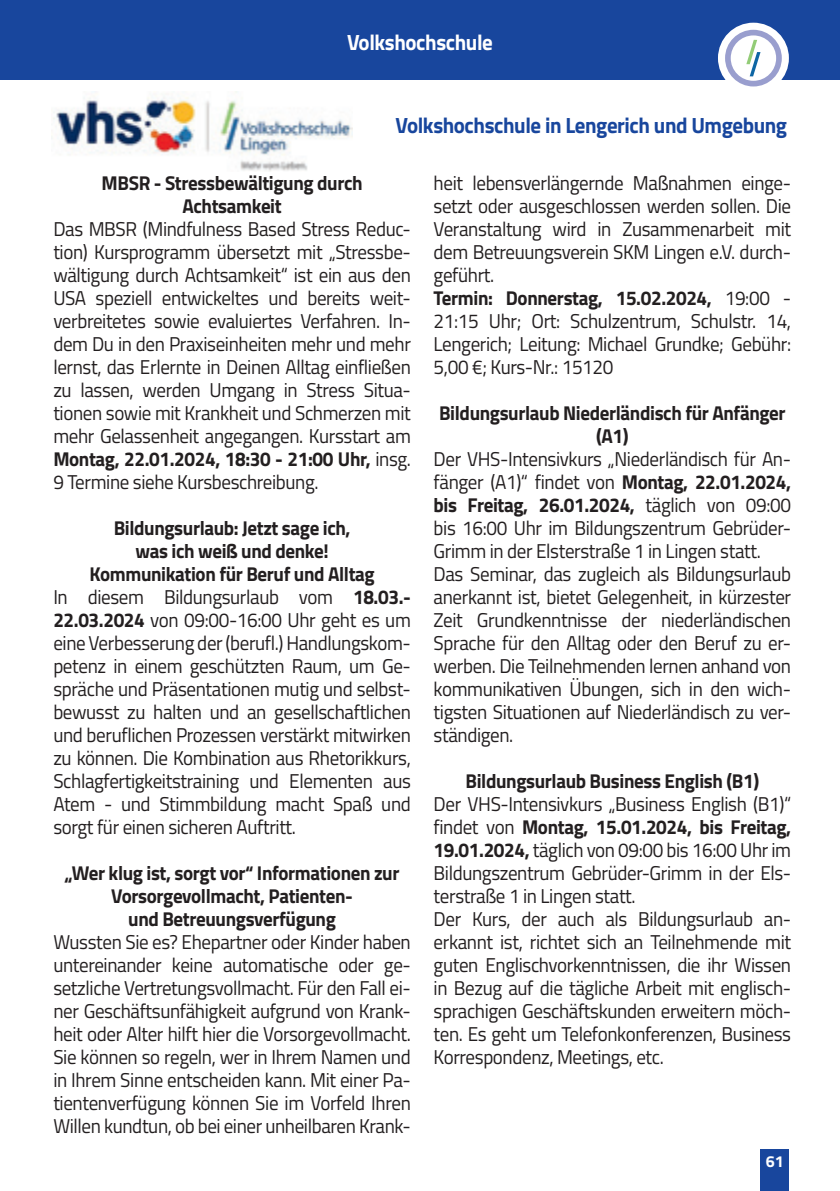
<style>
.page{position:relative;width:840px;height:1191px;background:#fff}
.page>*{position:absolute;margin:0;border:0;box-sizing:border-box;transform-origin:0 0}
.t1{font:700 22px "Titillium Web";letter-spacing:-.02em;color:#18469d;scale:.95 1}
.t2{font:700 22px "Titillium Web";letter-spacing:-.02em;color:#fff;scale:.95 1}
.t3{font:20px/23px "Titillium Web";letter-spacing:-.02em;color:#231f20;scale:.95 1}
.t4{font:700 20px/23px "Titillium Web";letter-spacing:-.02em;color:#231f20;text-align:center;scale:.95 1}
.t5{font:700 16px "Titillium Web";color:#fff}
.s1{font-weight:700}
</style>
<div class="page">
<div style="left:760px;top:1149px;width:28px;height:42px;background:#18469d"></div>
<div style="left:0;top:0;width:839px;height:79px;background:#18469d"></div>
<div style="left:717px;top:23px;width:71px;height:71px;background:#fff;border-radius:50%"></div>
<div style="left:724px;top:30px;width:57px;height:56px;background:#999ece;border-radius:50%"></div>
<div style="left:730px;top:35px;width:45px;height:46px;background:#fff;border-radius:50%"></div>
<svg style="left:746px;top:40px;width:14px;height:36px"></svg>
<img style="left:51px;top:97px;width:301px;height:74px">
<p class="t2" style="left:347px;top:26px;width:155px">Volkshochschule</p>
<p class="t1" style="left:395px;top:108px;width:413px">Volkshochschule in Lengerich und Umgebung</p>
<p class="t4" style="left:101px;top:170px;width:276px">MBSR - Stressbewältigung durch<br>Achtsamkeit</p>
<p class="t3" style="left:53px;top:216px;width:378px;text-align:justify">Das MBSR (Mindfulness Based Stress Reduc&shy;tion) Kursprogramm übersetzt mit „Stressbe&shy;wältigung durch Achtsamkeit“ ist ein aus den USA speziell entwickeltes und bereits weit&shy;verbreitetes sowie evaluiertes Verfahren. In&shy;dem Du in den Praxiseinheiten mehr und mehr lernst, das Erlernte in Deinen Alltag einfließen zu lassen, werden Umgang in Stress Situa&shy;tionen sowie mit Krankheit und Schmerzen mit mehr Gelassenheit angegangen. Kursstart am <span class="s1">Montag, 22.01.2024, 18:30 - 21:00 Uhr,</span> insg.<br>9 Termine siehe Kursbeschreibung.</p>
<p class="t4" style="left:114px;top:515px;width:251px">Bildungsurlaub: Jetzt sage ich,</p>
<p class="t4" style="left:135px;top:538px;width:205px">was ich weiß und denke!</p>
<p class="t4" style="left:89px;top:561px;width:301px">Kommunikation für Beruf und Alltag</p>
<p class="t3" style="left:53px;top:584px;width:377px">In diesem Bildungsurlaub vom <span class="s1">18.03.-</span></p>
<p class="t3" style="left:53px;top:607px;width:377px"><span class="s1">22.03.2024</span> von 09:00-16:00 Uhr geht es um</p>
<p class="t3" style="left:53px;top:630px;width:377px">eine Verbesserung der (berufl.) Handlungskom-</p>
<p class="t3" style="left:53px;top:653px;width:378px">petenz in einem geschützten Raum, um Ge-</p>
<p class="t3" style="left:53px;top:676px;width:377px">spräche und Präsentationen mutig und selbst-</p>
<p class="t3" style="left:53px;top:699px;width:377px">bewusst zu halten und an gesellschaftlichen</p>
<p class="t3" style="left:53px;top:722px;width:377px">und beruflichen Prozessen verstärkt mitwirken</p>
<p class="t3" style="left:53px;top:745px;width:377px">zu können. Die Kombination aus Rhetorikkurs,</p>
<p class="t3" style="left:53px;top:768px;width:377px">Schlagfertigkeitstraining und Elementen aus</p>
<p class="t3" style="left:53px;top:791px;width:377px">Atem - und Stimmbildung macht Spaß und</p>
<p class="t3" style="left:53px;top:814px;width:257px">sorgt für einen sicheren Auftritt.</p>
<p class="t4" style="left:65px;top:860px;width:354px">„Wer klug ist, sorgt vor“ Informationen zur<br>Vorsorgevollmacht, Patienten-<br>und Betreuungsverfügung</p>
<p class="t3" style="left:53px;top:929px;width:377px;text-align:justify">Wussten Sie es? Ehepartner oder Kinder haben untereinander keine automatische oder ge&shy;setzliche Vertretungsvollmacht. Für den Fall ei&shy;ner Geschäftsunfähigkeit aufgrund von Krank&shy;heit oder Alter hilft hier die Vorsorgevollmacht.<br>Sie können so regeln, wer in Ihrem Namen und in Ihrem Sinne entscheiden kann. Mit einer Pa&shy;tientenverfügung können Sie im Vorfeld Ihren Willen kundtun, ob bei einer unheilbaren Krank-</p>
<p class="t3" style="left:433px;top:170px;width:378px">heit lebensverlängernde Maßnahmen einge&shy;setzt oder ausgeschlossen werden sollen. Die Veranstaltung wird in Zusammenarbeit mit dem Betreuungsverein SKM Lingen e.V. durch&shy;geführt.<br><span class="s1">Termin: Donnerstag, 15.02.2024,</span> 19:00 - 21:15 Uhr; Ort: Schulzentrum, Schulstr. 14, Lengerich; Leitung: Michael Grundke; Gebühr:<br>5,00 €; Kurs-Nr.: 15120</p>
<p class="t4" style="left:439px;top:400px;width:366px">Bildungsurlaub Niederländisch für Anfänger (A1)</p>
<p class="t3" style="left:433px;top:446px;width:377px">Der VHS-Intensivkurs „Niederländisch für An&shy;fänger (A1)“ findet von <span class="s1">Montag, 22.01.2024, bis Freitag, 26.01.2024,</span> täglich von 09:00 bis 16:00 Uhr im Bildungszentrum Gebrüder-Grimm in der Elsterstraße 1 in Lingen statt.<br>Das Seminar, das zugleich als Bildungsurlaub anerkannt ist, bietet Gelegenheit, in kürzester Zeit Grundkenntnisse der niederländischen Sprache für den Alltag oder den Beruf zu er&shy;werben. Die Teilnehmenden lernen anhand von kommunikativen Übungen, sich in den wich&shy;tigsten Situationen auf Niederländisch zu ver&shy;ständigen.</p>
<p class="t4" style="left:465px;top:768px;width:310px">Bildungsurlaub Business English (B1)</p>
<p class="t3" style="left:433px;top:791px;width:378px">Der VHS-Intensivkurs „Business English (B1)“ findet von <span class="s1">Montag, 15.01.2024, bis Freitag, 19.01.2024,</span> täglich von 09:00 bis 16:00 Uhr im Bildungszentrum Gebrüder-Grimm in der Els&shy;terstraße 1 in Lingen statt.<br>Der Kurs, der auch als Bildungsurlaub an&shy;erkannt ist, richtet sich an Teilnehmende mit guten Englischvorkenntnissen, die ihr Wissen in Bezug auf die tägliche Arbeit mit englisch&shy;sprachigen Geschäftskunden erweitern möch&shy;ten. Es geht um Telefonkonferenzen, Business Korrespondenz, Meetings, etc.</p>
<p class="t5" style="left:765px;top:1149px;width:19px">61</p>
</div>
